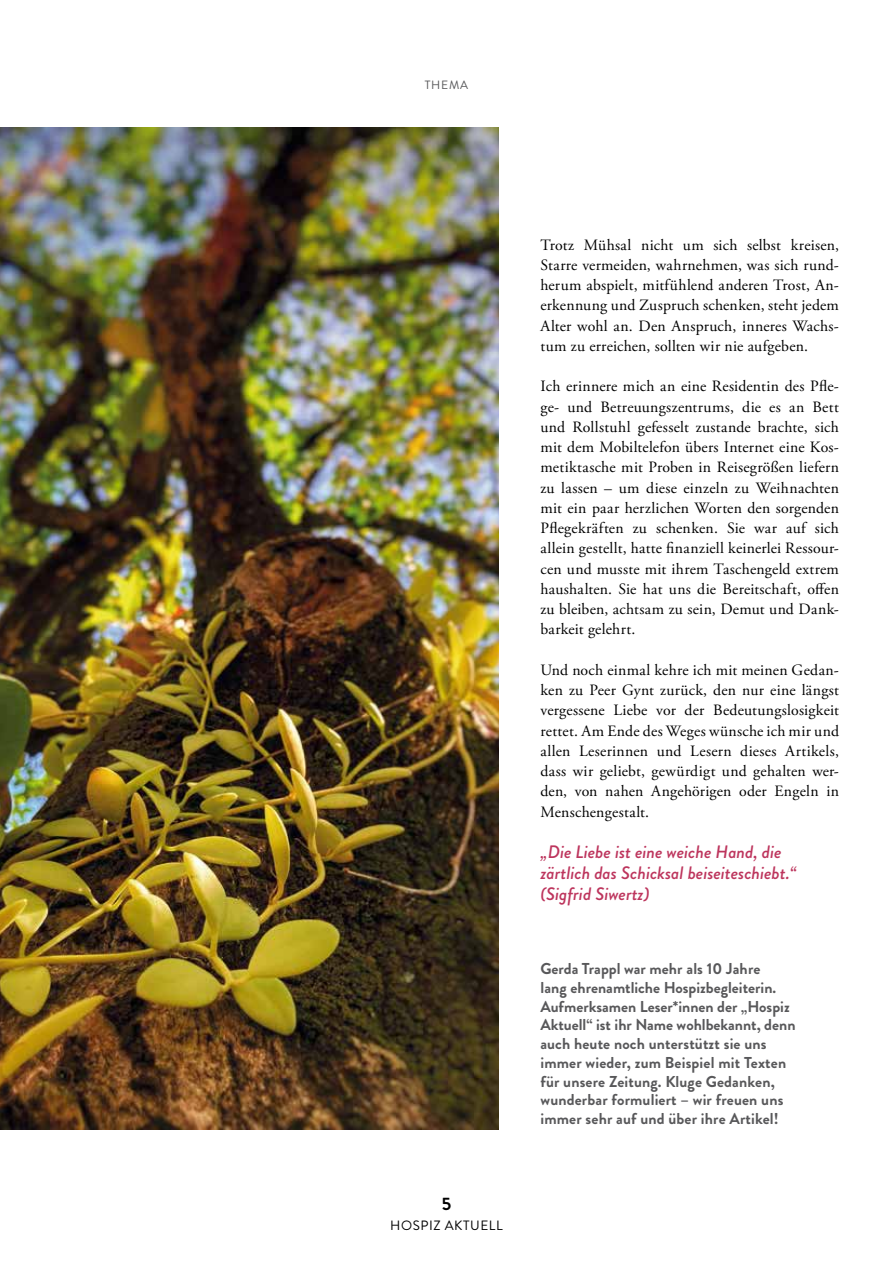
<style>
.page{position:relative;width:893px;height:1263px;background:#fff}
.page>*{position:absolute;margin:0;border:0;box-sizing:border-box;transform-origin:0 0}
.t1{font:italic 500 18px/21px "Brandon Grotesque";color:#bd355d}
.t2{font:700 18px "Brandon Grotesque";color:#000}
.t3{font:15.75px/20.2px "Adobe Garamond Pro";letter-spacing:.015em;color:#000;text-align:justify}
.t4{font:700 15.75px/18.8px "Brandon Grotesque";letter-spacing:.01em;color:#58585a}
.t5{font:13.5px "Brandon Grotesque";letter-spacing:.04em;color:#000}
.t6{font:12px "Brandon Grotesque";letter-spacing:.06em;color:#58585a}
</style>
<div class="page">
<img style="left:0;top:128px;width:499px;height:1001px">
<p class="t6" style="left:425px;top:77px;width:45px">THEMA</p>
<p class="t2" style="left:441px;top:1191px;width:12px">5</p>
<p class="t5" style="left:390px;top:1216px;width:114px">HOSPIZ AKTUELL</p>
<p class="t3" style="left:540px;top:235px;width:300px">Trotz Mühsal nicht um sich selbst kreisen, Starre vermeiden, wahrnehmen, was sich rund&shy;herum abspielt, mitfühlend anderen Trost, An&shy;erkennung und Zuspruch schenken, steht jedem Alter wohl an. Den Anspruch, inneres Wachs&shy;tum zu erreichen, sollten wir nie aufgeben.</p>
<p class="t3" style="left:540px;top:377px;width:300px">Ich erinnere mich an eine Residentin des Pfle&shy;ge- und Betreuungszentrums, die es an Bett und Rollstuhl gefesselt zustande brachte, sich mit dem Mobiltelefon übers Internet eine Kos&shy;metiktasche mit Proben in Reisegrößen liefern zu lassen – um diese einzeln zu Weihnachten mit ein paar herzlichen Worten den sorgenden Pflegekräften zu schenken. Sie war auf sich allein gestellt, hatte finanziell keinerlei Ressour&shy;cen und musste mit ihrem Taschengeld extrem haushalten. Sie hat uns die Bereitschaft, offen zu bleiben, achtsam zu sein, Demut und Dank&shy;barkeit gelehrt.</p>
<p class="t3" style="left:540px;top:660px;width:300px">Und noch einmal kehre ich mit meinen Gedan&shy;ken zu Peer Gynt zurück, den nur eine längst vergessene Liebe vor der Bedeutungslosigkeit rettet. Am Ende des Weges wünsche ich mir und allen Leserinnen und Lesern dieses Artikels, dass wir geliebt, gewürdigt und gehalten wer&shy;den, von nahen Angehörigen oder Engeln in Menschengestalt.</p>
<p class="t1" style="left:540px;top:841px;width:257px">„Die Liebe ist eine weiche Hand, die zärtlich das Schicksal beiseiteschiebt.“ (Sigfrid Siwertz)</p>
<p class="t4" style="left:540px;top:959px;width:257px">Gerda Trappl war mehr als 10 Jahre<br>lang ehrenamtliche Hospizbegleiterin.<br>Aufmerksamen Leser*innen der „Hospiz Aktuell“ ist ihr Name wohlbekannt, denn auch heute noch unterstützt sie uns immer wieder, zum Beispiel mit Texten für unsere Zeitung. Kluge Gedanken, wunderbar formuliert – wir freuen uns immer sehr auf und über ihre Artikel!</p>
</div>
